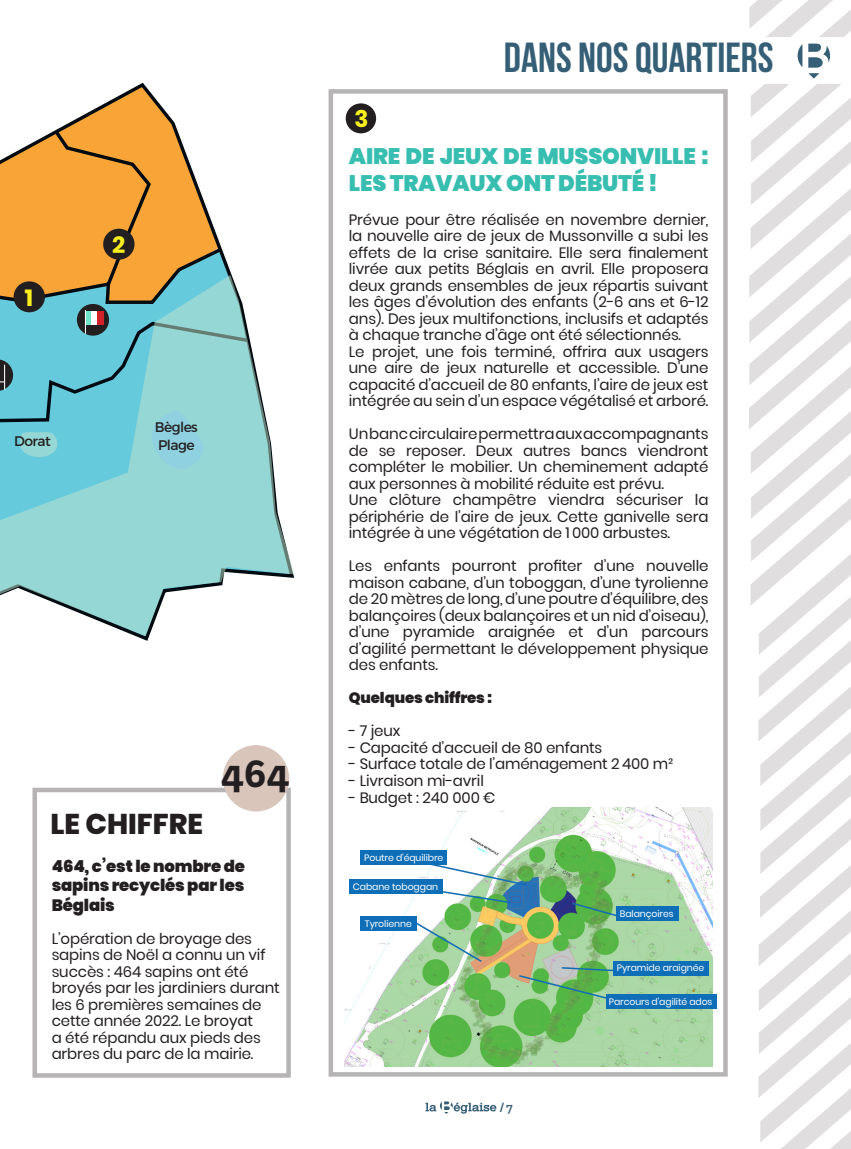
<style>
.page{position:relative;width:851px;height:1149px;background:#fff}
.page>*{position:absolute;margin:0;border:0;box-sizing:border-box;transform-origin:0 0}
.t1{font:700 42px "Bebas Neue";color:#355f77}
.t2{font:700 40.5px "Zilla Slab";color:#231f20}
.t3{font:800 28.5px "Poppins";color:#231f20}
.t4{font:700 23.25px "Poppins";color:#f9ef1e}
.t5{font:900 22.5px/27px "Poppins";letter-spacing:-.01em;color:#37beb0}
.t6{font:900 16.5px/19.5px "Poppins";letter-spacing:-.01em;color:#231f20;text-align:justify}
.t7{font:15px/16.5px "Poppins";letter-spacing:-.01em;color:#231f20;text-align:justify}
.t8{font:900 15px "Poppins";letter-spacing:-.01em;color:#231f20}
.t9{font:13.95px "Montserrat";letter-spacing:-.04em;color:#231f20}
.t10{font:600 13.5px "Zilla Slab";color:#355f77}
.t11{font:9.3px "Poppins";letter-spacing:-.01em;color:#fff}
</style>
<div class="page">
<svg style="left:749px;top:0;width:101px;height:1148px"></svg>
<svg style="left:425px;top:1101px;width:71px;height:12px"></svg>
<svg style="left:61px;top:82px;width:234px;height:496px"></svg>
<svg style="left:0;top:275px;width:294px;height:366px;fill:#95d7d4"></svg>
<svg style="left:0;top:127px;width:252px;height:345px;background:#a8b696"></svg>
<div style="left:328px;top:89px;width:399px;height:987px;border:4px solid #b6b4b5"></div>
<div style="left:345px;top:103px;width:31px;height:30px;background:#231f20;border-radius:50%"></div>
<img style="left:344px;top:807px;width:368px;height:258px">
<div style="left:32px;top:787px;width:259px;height:290px;border:4px solid #b6b4b5"></div>
<div style="left:223px;top:745px;width:66px;height:66px;background:#d9c5ba;border-radius:50%"></div>
<div style="left:360px;top:849px;width:87px;height:15px;background:#0e6eb8"></div>
<div style="left:349px;top:878px;width:93px;height:15px;background:#0e6eb8"></div>
<div style="left:360px;top:915px;width:56px;height:15px;background:#0e6eb8"></div>
<div style="left:616px;top:905px;width:62px;height:15px;background:#0e6eb8"></div>
<div style="left:613px;top:960px;width:95px;height:15px;background:#0e6eb8"></div>
<div style="left:605px;top:993px;width:111px;height:15px;background:#0e6eb8"></div>
<svg style="left:428px;top:861px;width:100px;height:43px"></svg>
<svg style="left:413px;top:920px;width:70px;height:43px;background:#9ccd9b"></svg>
<svg style="left:570px;top:901px;width:48px;height:16px"></svg>
<svg style="left:517px;top:965px;width:97px;height:34px;background:#7fb77c"></svg>
<p class="t4" style="left:25px;top:284px;width:10px">1</p>
<p class="t4" style="left:112px;top:231px;width:15px">2</p>
<p class="t9" style="left:155px;top:416px;width:45px">Bègles</p>
<p class="t9" style="left:14px;top:429px;width:38px">Dorat</p>
<p class="t9" style="left:158px;top:433px;width:38px">Plage</p>
<p class="t3" style="left:51px;top:807px;width:154px">LE CHIFFRE</p>
<p class="t2" style="left:221px;top:750px;width:70px">464</p>
<p class="t6" style="left:52px;top:856px;width:195px">464, c’est le nombre de sapins recyclés par les Béglais</p>
<p class="t7" style="left:52px;top:930px;width:229px;text-align:left">L’opération de broyage des sapins de Noël a connu un vif succès : 464 sapins ont été broyés par les jardiniers durant les 6 premières semaines de cette année 2022. Le broyat<br>a été répandu aux pieds des arbres du parc de la mairie.</p>
<p class="t4" style="left:354px;top:105px;width:16px">3</p>
<p class="t1" style="left:504px;top:34px;width:271px">DANS NOS QUARTIERS</p>
<p class="t5" style="left:349px;top:143px;width:361px">AIRE DE JEUX DE MUSSONVILLE :<br>LES TRAVAUX ONT DÉBUTÉ !</p>
<p class="t7" style="left:349px;top:211px;width:361px">Prévue pour être réalisée en novembre dernier, la nouvelle aire de jeux de Mussonville a subi les effets de la crise sanitaire. Elle sera finalement livrée aux petits Béglais en avril. Elle proposera deux grands ensembles de jeux répartis suivant les âges d’évolution des enfants (2-6 ans et 6-12 ans). Des jeux multifonctions, inclusifs et adaptés à chaque tranche d’âge ont été sélectionnés.</p>
<p class="t7" style="left:349px;top:343px;width:361px">Le projet, une fois terminé, offrira aux usagers une aire de jeux naturelle et accessible. D’une capacité d’accueil de 80 enfants, l’aire de jeux est intégrée au sein d’un espace végétalisé et arboré.</p>
<p class="t7" style="left:349px;top:425px;width:361px">Un banc circulaire permettra aux accompagnants de se reposer. Deux autres bancs viendront compléter le mobilier. Un cheminement adapté aux personnes à mobilité réduite est prévu.</p>
<p class="t7" style="left:349px;top:491px;width:361px">Une clôture champêtre viendra sécuriser la périphérie de l’aire de jeux. Cette ganivelle sera intégrée à une végétation de 1 000 arbustes.</p>
<p class="t7" style="left:349px;top:557px;width:361px">Les enfants pourront profiter d’une nouvelle maison cabane, d’un toboggan, d’une tyrolienne de 20 mètres de long, d’une poutre d’équilibre, des balançoires (deux balançoires et un nid d’oiseau), d’une pyramide araignée et d’un parcours d’agilité permettant le développement physique des enfants.</p>
<p class="t8" style="left:349px;top:689px;width:145px">Quelques chiffres :</p>
<p class="t7" style="left:349px;top:722px;width:53px">- 7 jeux</p>
<p class="t7" style="left:349px;top:739px;width:255px">- Capacité d’accueil de 80 enfants</p>
<p class="t7" style="left:349px;top:755px;width:326px">- Surface totale de l’aménagement 2 400 m²</p>
<p class="t7" style="left:349px;top:772px;width:136px">- Livraison mi-avril</p>
<p class="t7" style="left:349px;top:788px;width:148px">- Budget : 240 000 €</p>
<p class="t11" style="left:364px;top:851px;width:80px">Poutre d'équilibre</p>
<p class="t11" style="left:353px;top:880px;width:87px">Cabane toboggan</p>
<p class="t11" style="left:365px;top:917px;width:48px">Tyrolienne</p>
<p class="t10" style="left:499px;top:1099px;width:15px">/ 7</p>
<p class="t11" style="left:619px;top:908px;width:55px">Balançoires</p>
<p class="t11" style="left:616px;top:961px;width:89px">Pyramide araignée</p>
<p class="t11" style="left:608px;top:995px;width:105px">Parcours d'agilité ados</p>
</div>
